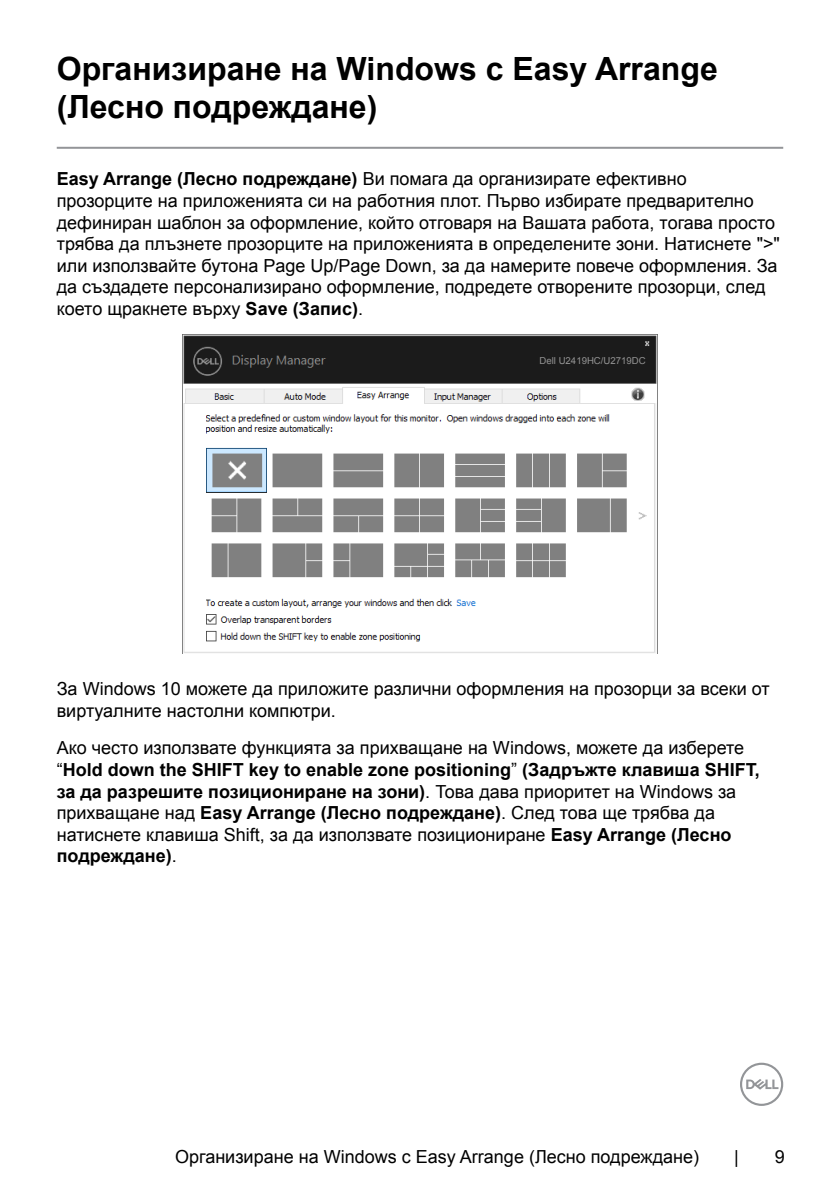
<style>
.page{position:relative;width:840px;height:1191px;background:#fff}
.page>*{position:absolute;margin:0;border:0;box-sizing:border-box;transform-origin:0 0}
.t1{font:700 32px/38.4px "Arial";color:#000}
.t2{font:18px/21.6px "Arial";color:#000}
.t3{font:9.6px "Arial";color:#939393}
.s1{font-weight:700}
</style>
<div class="page">
<svg style="left:740px;top:1062px;width:42px;height:44px"></svg>
<hr style="left:57px;top:147px;width:725px;height:2px;background:#939598">
<img style="left:182px;top:334px;width:475px;height:320px">
<div style="left:539px;top:354px;width:103px;height:12px;background:#1b1b1b"></div>
<h1 class="t1" style="left:57px;top:51px;width:662px">Организиране на Windows с Easy Arrange (Лесно подреждане)</h1>
<p class="t2" style="left:57px;top:168px;width:724px"><span class="s1">Easy Arrange (Лесно подреждане)</span> Ви помага да организирате ефективно прозорците на приложенията си на работния плот. Първо избирате предварително дефиниран шаблон за оформление, който отговаря на Вашата работа, тогава просто трябва да плъзнете прозорците на приложенията в определените зони. Натиснете "&gt;" или използвайте бутона Page Up/Page Down, за да намерите повече оформления. За да създадете персонализирано оформление, подредете отворените прозорци, след което щракнете върху <span class="s1">Save (Запис)</span>.</p>
<p class="t3" style="left:539px;top:354px;width:108px">Dell U2419HC/U2719DC</p>
<p class="t2" style="left:57px;top:678px;width:714px">За Windows 10 можете да приложите различни оформления на прозорци за всеки от виртуалните настолни компютри.</p>
<p class="t2" style="left:57px;top:737px;width:704px">Ако често използвате функцията за прихващане на Windows, можете да изберете “<span class="s1">Hold down the SHIFT key to enable zone positioning</span>” <span class="s1">(Задръжте клавиша SHIFT, за да разрешите позициониране на зони)</span>. Това дава приоритет на Windows за прихващане над <span class="s1">Easy Arrange (Лесно подреждане)</span>. След това ще трябва да натиснете клавиша Shift, за да използвате позициониране <span class="s1">Easy Arrange (Лесно подреждане)</span>.</p>
<p class="t2" style="left:175px;top:1145px;width:525px">Организиране на Windows с Easy Arrange (Лесно подреждане)</p>
<p class="t2" style="left:733px;top:1145px;width:6px">|</p>
<p class="t2" style="left:774px;top:1145px;width:12px">9</p>
</div>
